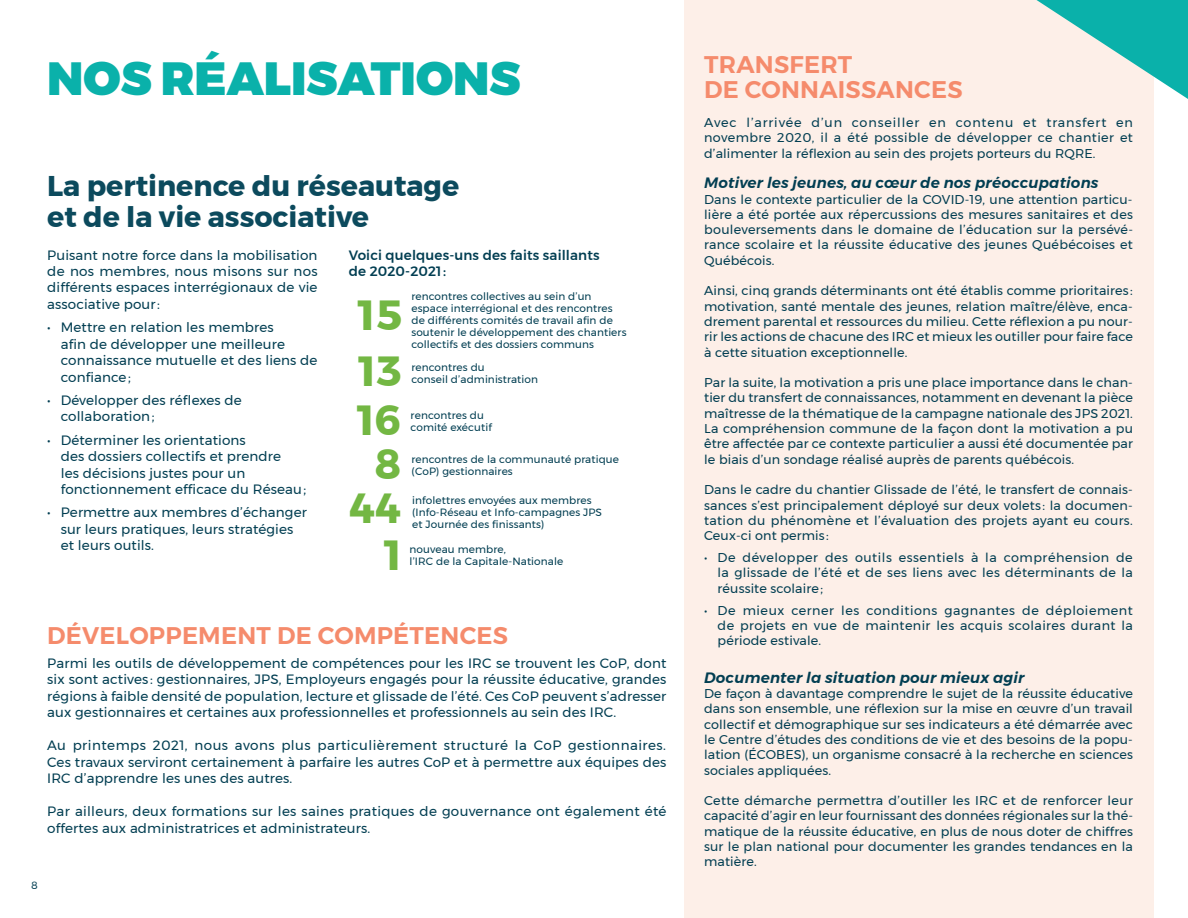
<style>
.page{position:relative;width:1188px;height:918px;background:#fff}
.page>*{position:absolute;margin:0;border:0;box-sizing:border-box;transform-origin:0 0}
.t1{font:900 46.5px "Montserrat";color:#0ab1aa}
.t2{font:700 42px "Montserrat";letter-spacing:.01em;color:#73b743}
.t3{font:700 28.5px/31.5px "Montserrat";color:#0c4a5d}
.t4{font:600 24px/25.5px "Montserrat";letter-spacing:.01em;color:#f58b6c}
.t5{font:italic 600 15px "Montserrat";letter-spacing:.01em;color:#023e52}
.t6{font:13.5px/16.5px "Montserrat";letter-spacing:.01em;color:#023e52}
.t7{font:500 13.5px/16.5px "Montserrat";letter-spacing:.01em;color:#023e52}
.t8{font:12.75px/15.3px "Montserrat";letter-spacing:.01em;color:#023e52;text-align:justify}
.t9{font:10.5px/12px "Montserrat";letter-spacing:.01em;color:#023e52}
</style>
<div class="page">
<div style="left:684px;top:0;width:470px;height:918px;background:#fdefe8"></div>
<svg style="left:1037px;top:0;width:151px;height:99px"></svg>
<h1 class="t1" style="left:47px;top:40px;width:475px">NOS RÉALISATIONS</h1>
<h3 class="t3" style="left:47px;top:170px;width:414px">La pertinence du réseautage et de la vie associative</h3>
<p class="t6" style="left:47px;top:246px;width:272px;text-align:justify">Puisant notre force dans la mobilisation de nos membres, nous misons sur nos différents espaces interrégionaux de vie associative pour :</p>
<p class="t6" style="left:61px;top:319px;width:258px;text-indent:-14px">• Mettre en relation les membres<br>afin de développer une meilleure connaissance mutuelle et des liens de confiance ;</p>
<p class="t6" style="left:61px;top:392px;width:183px;text-indent:-14px">• Développer des réflexes de collaboration ;</p>
<p class="t6" style="left:61px;top:432px;width:247px;text-indent:-14px">• Déterminer les orientations<br>des dossiers collectifs et prendre<br>les décisions justes pour un fonctionnement efficace du Réseau ;</p>
<p class="t6" style="left:61px;top:504px;width:248px;text-indent:-14px">• Permettre aux membres d’échanger sur leurs pratiques, leurs stratégies et leurs outils.</p>
<p class="t7" style="left:349px;top:246px;width:252px">Voici quelques-uns des faits saillants de 2020-2021 :</p>
<h2 class="t2" style="left:359px;top:282px;width:45px">15</h2>
<h2 class="t2" style="left:359px;top:337px;width:44px">13</h2>
<h2 class="t2" style="left:358px;top:387px;width:45px">16</h2>
<h2 class="t2" style="left:375px;top:430px;width:28px">8</h2>
<h2 class="t2" style="left:350px;top:474px;width:53px">44</h2>
<h2 class="t2" style="left:385px;top:522px;width:18px">1</h2>
<p class="t9" style="left:411px;top:290px;width:217px">rencontres collectives au sein d’un espace interrégional et des rencontres de différents comités de travail afin de soutenir le développement des chantiers collectifs et des dossiers communs</p>
<p class="t9" style="left:411px;top:361px;width:75px">rencontres du</p>
<p class="t9" style="left:411px;top:373px;width:128px">conseil d’administration</p>
<p class="t9" style="left:411px;top:409px;width:75px">rencontres du</p>
<p class="t9" style="left:411px;top:421px;width:83px">comité exécutif</p>
<p class="t9" style="left:411px;top:453px;width:209px">rencontres de la communauté pratique</p>
<p class="t9" style="left:411px;top:465px;width:103px">(CoP) gestionnaires</p>
<p class="t9" style="left:412px;top:494px;width:191px">infolettres envoyées aux membres (Info-Réseau et Info-campagnes JPS</p>
<p class="t9" style="left:412px;top:518px;width:134px">et Journée des fi nissants)</p>
<p class="t9" style="left:410px;top:543px;width:98px">nouveau membre,</p>
<p class="t9" style="left:410px;top:555px;width:155px">l’IRC de la Capitale-Nationale</p>
<h3 class="t4" style="left:47px;top:623px;width:462px">DÉVELOPPEMENT DE COMPÉTENCES</h3>
<p class="t6" style="left:47px;top:654px;width:621px;text-align:justify">Parmi les outils de développement de compétences pour les IRC se trouvent les CoP, dont six sont actives : gestionnaires, JPS, Employeurs engagés pour la réussite éducative, grandes régions à faible densité de population, lecture et glissade de l’été. Ces CoP peuvent s’adresser aux gestionnaires et certaines aux professionnelles et professionnels au sein des IRC.</p>
<p class="t6" style="left:47px;top:737px;width:621px;text-align:justify">Au printemps 2021, nous avons plus particulièrement structuré la CoP gestionnaires.<br>Ces travaux serviront certainement à parfaire les autres CoP et à permettre aux équipes des IRC d’apprendre les unes des autres.</p>
<p class="t6" style="left:47px;top:803px;width:621px">Par ailleurs, deux formations sur les saines pratiques de gouvernance ont également été offertes aux administratrices et administrateurs.</p>
<p class="t9" style="left:31px;top:879px;width:8px">8</p>
<h3 class="t4" style="left:704px;top:51px;width:260px">TRANSFERT<br>DE CONNAISSANCES</h3>
<p class="t8" style="left:704px;top:115px;width:430px">Avec l’arrivée d’un conseiller en contenu et transfert en novembre 2020, il a été possible de développer ce chantier et d’alimenter la réflexion au sein des projets porteurs du RQRE.</p>
<p class="t5" style="left:704px;top:171px;width:396px">Motiver les jeunes, au cœur de nos préoccupations</p>
<p class="t8" style="left:704px;top:191px;width:430px">Dans le contexte particulier de la COVID-19, une attention particu&shy;lière a été portée aux répercussions des mesures sanitaires et des bouleversements dans le domaine de l’éducation sur la persévé&shy;rance scolaire et la réussite éducative des jeunes Québécoises et Québécois.</p>
<p class="t8" style="left:704px;top:283px;width:430px">Ainsi, cinq grands déterminants ont été établis comme prioritaires : motivation, santé mentale des jeunes, relation maître/élève, enca&shy;drement parental et ressources du milieu. Cette réflexion a pu nour&shy;rir les actions de chacune des IRC et mieux les outiller pour faire face à cette situation exceptionnelle.</p>
<p class="t8" style="left:704px;top:375px;width:430px">Par la suite, la motivation a pris une place importance dans le chan&shy;tier du transfert de connaissances, notamment en devenant la pièce maîtresse de la thématique de la campagne nationale des JPS 2021.<br>La compréhension commune de la façon dont la motivation a pu être affectée par ce contexte particulier a aussi été documentée par le biais d’un sondage réalisé auprès de parents québécois.</p>
<p class="t8" style="left:704px;top:482px;width:430px">Dans le cadre du chantier Glissade de l’été, le transfert de connais&shy;sances s’est principalement déployé sur deux volets : la documen&shy;tation du phénomène et l’évaluation des projets ayant eu cours.<br>Ceux-ci ont permis :</p>
<p class="t8" style="left:718px;top:550px;width:417px;text-indent:-14px">• De développer des outils essentiels à la compréhension de la glissade de l’été et de ses liens avec les déterminants de la réussite scolaire ;</p>
<p class="t8" style="left:718px;top:603px;width:417px;text-indent:-14px">• De mieux cerner les conditions gagnantes de déploiement de projets en vue de maintenir les acquis scolaires durant la période estivale.</p>
<p class="t5" style="left:704px;top:666px;width:322px">Documenter la situation pour mieux agir</p>
<p class="t8" style="left:704px;top:686px;width:430px">De façon à davantage comprendre le sujet de la réussite éducative dans son ensemble, une réflexion sur la mise en œuvre d’un travail collectif et démographique sur ses indicateurs a été démarrée avec le Centre d’études des conditions de vie et des besoins de la popu&shy;lation (ÉCOBES), un organisme consacré à la recherche en sciences sociales appliquées.</p>
<p class="t8" style="left:704px;top:793px;width:430px">Cette démarche permettra d’outiller les IRC et de renforcer leur capacité d’agir en leur fournissant des données régionales sur la thé&shy;matique de la réussite éducative, en plus de nous doter de chiffres sur le plan national pour documenter les grandes tendances en la matière.</p>
</div>
